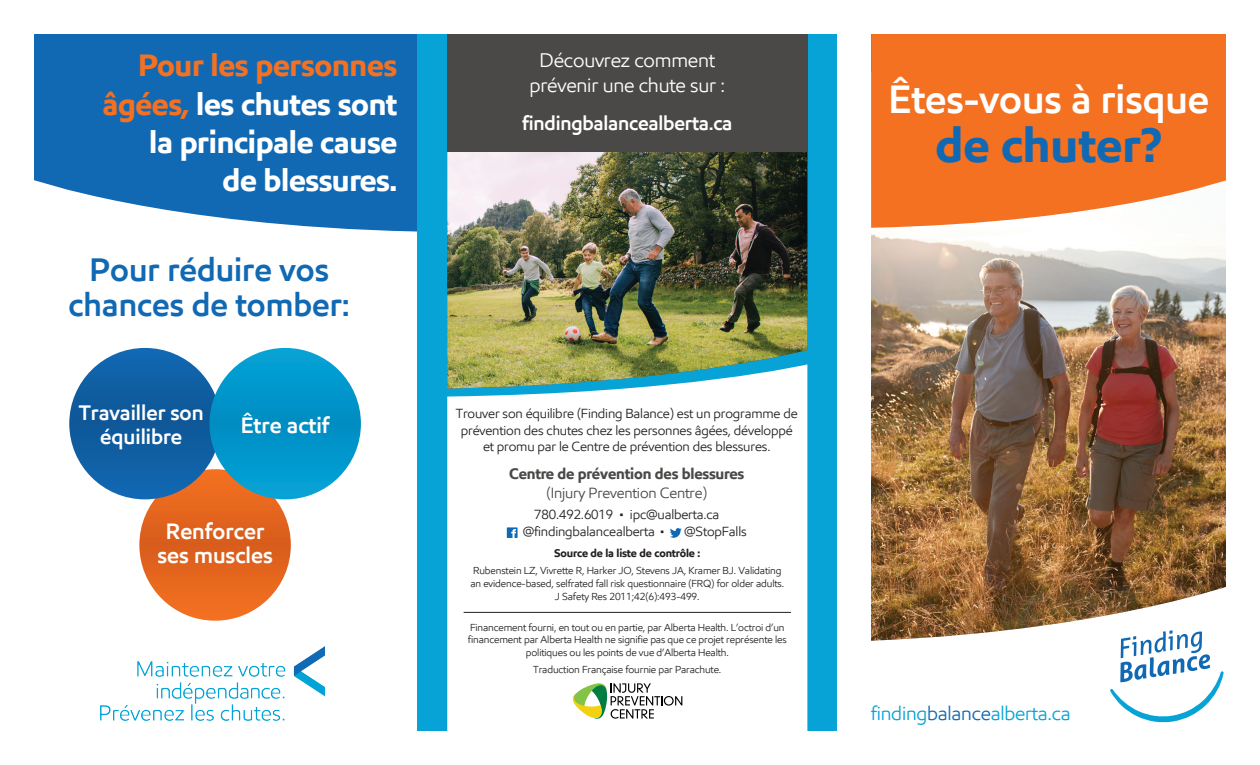
<style>
.page{position:relative;width:1260px;height:765px;background:#fff}
.page>*{position:absolute;margin:0;border:0;box-sizing:border-box;transform-origin:0 0}
.t1{font:700 48.75px "E Mprint W04";color:#1169b4}
.t2{font:600 40px "E Mprint W01";color:#fff}
.t3{font:600 33px/35px "E Mprint W01";color:#1169b4;text-align:center}
.t4{font:700 31.25px/38.2px "E Mprint W04";letter-spacing:-.01em;color:#fff;text-align:right}
.t5{font:600 22.5px "E Mprint W01";color:#fff}
.t6{font:600 21.25px "E Mprint W01";color:#fff}
.t7{font:20px "E Mprint W01";letter-spacing:-.01em;color:#fff}
.t8{font:600 20px "E Mprint W01";letter-spacing:-.01em;color:#fff}
.t9{font:19.5px "E Mprint W01";letter-spacing:-.01em;color:#08a3d6}
.t10{font:700 15.5px "E Mprint W04";letter-spacing:-.01em;color:#4a4947}
.t11{font:15px "E Mprint W01";letter-spacing:-.01em;color:#4a4947}
.t12{font:13.38px/16.5px "E Mprint W01";letter-spacing:-.01em;color:#231f20;text-align:center}
.t13{font:700 11.38px "E Mprint W04";letter-spacing:-.01em;color:#231f20}
.t14{font:10.25px/12.4px "E Mprint W01";letter-spacing:-.01em;color:#231f20}
.s1{color:#f37121}
.s2{color:#1169b4}
</style>
<div class="page">
<img style="left:871px;top:234px;width:355px;height:407px">
<svg style="left:871px;top:34px;width:355px;height:194px;background:#f37c33"></svg>
<svg style="left:34px;top:34px;width:383px;height:198px;background:#2676ba"></svg>
<svg style="left:1110px;top:630px;width:114px;height:92px"></svg>
<div style="left:417px;top:14px;width:421px;height:751px;background:#08a3d6"></div>
<img style="left:447px;top:152px;width:360px;height:212px">
<div style="left:447px;top:364px;width:360px;height:367px;background:#fff"></div>
<svg style="left:507px;top:527px;width:11px;height:11px"></svg>
<svg style="left:670px;top:528px;width:12px;height:10px"></svg>
<div style="left:447px;top:22px;width:360px;height:130px;background:#4a4947"></div>
<svg style="left:572px;top:681px;width:110px;height:39px;background:#c9d2bd"></svg>
<svg style="left:139px;top:469px;width:152px;height:152px;background:#e36620"></svg>
<div style="left:69px;top:348px;width:152px;height:151px;background:linear-gradient(to bottom,#1260a4,#1060a5);border-radius:76px"></div>
<div style="left:209px;top:348px;width:152px;height:151px;background:#0096cb;border-radius:76px"></div>
<hr style="left:464px;top:612px;width:327px;height:1px;background:#231f20">
<div style="left:837px;top:0;width:34px;height:765px;background:#fff"></div>
<img style="left:100px;top:647px;width:224px;height:73px">
<div style="left:0;top:0;width:1260px;height:34px;background:#fff"></div>
<div style="left:0;top:731px;width:1260px;height:34px;background:#fff"></div>
<p class="t4" style="left:103px;top:46px;width:296px"><span class="s1">Pour les personnes âgées,</span> les chutes sont la principale cause<br>de blessures.</p>
<p class="t3" style="left:68px;top:252px;width:283px">Pour réduire vos chances de tomber:</p>
<p class="t6" style="left:79px;top:399px;width:126px">Travailler son</p>
<p class="t6" style="left:100px;top:424px;width:84px">équilibre</p>
<p class="t5" style="left:241px;top:412px;width:90px">Être actif</p>
<p class="t5" style="left:166px;top:517px;width:100px">Renforcer</p>
<p class="t5" style="left:157px;top:542px;width:117px">ses muscles</p>
<p class="t7" style="left:540px;top:48px;width:177px">Découvrez comment</p>
<p class="t7" style="left:530px;top:73px;width:197px">prévenir une chute sur :</p>
<p class="t8" style="left:522px;top:111px;width:212px">findingbalancealberta.ca</p>
<p class="t12" style="left:456px;top:405px;width:343px">Trouver son équilibre (Finding Balance) est un programme de prévention des chutes chez les personnes âgées, développé et promu par le Centre de prévention des blessures.</p>
<p class="t10" style="left:509px;top:464px;width:237px">Centre de prévention des blessures</p>
<p class="t11" style="left:546px;top:483px;width:162px">(Injury Prevention Centre)</p>
<p class="t12" style="left:534px;top:506px;width:187px">780.492.6019 • ipc@ualberta.ca</p>
<p class="t12" style="left:523px;top:523px;width:144px">@findingbalancealberta •</p>
<p class="t12" style="left:684px;top:523px;width:64px">@StopFalls</p>
<p class="t13" style="left:554px;top:546px;width:148px">Source de la liste de contrôle :</p>
<p class="t14" style="left:470px;top:564px;width:315px">Rubenstein LZ, Vivrette R, Harker JO, Stevens JA, Kramer BJ. Validating an evidence-based, selfrated fall risk questionnaire (FRQ) for older adults.</p>
<p class="t14" style="left:555px;top:590px;width:146px">J Safety Res 2011;42(6):493-499.</p>
<p class="t14" style="left:468px;top:621px;width:320px;text-align:center">Financement fourni, en tout ou en partie, par Alberta Health. L’octroi d’un financement par Alberta Health ne signifie pas que ce projet représente les politiques ou les points de vue d’Alberta Health.</p>
<p class="t14" style="left:533px;top:663px;width:190px">Traduction Française fournie par Parachute.</p>
<p class="t2" style="left:888px;top:75px;width:322px">Êtes-vous à risque</p>
<p class="t1" style="left:935px;top:115px;width:228px">de chuter?</p>
<p class="t9" style="left:871px;top:702px;width:201px">finding<span class="s2">balance</span>alberta.ca</p>
</div>
